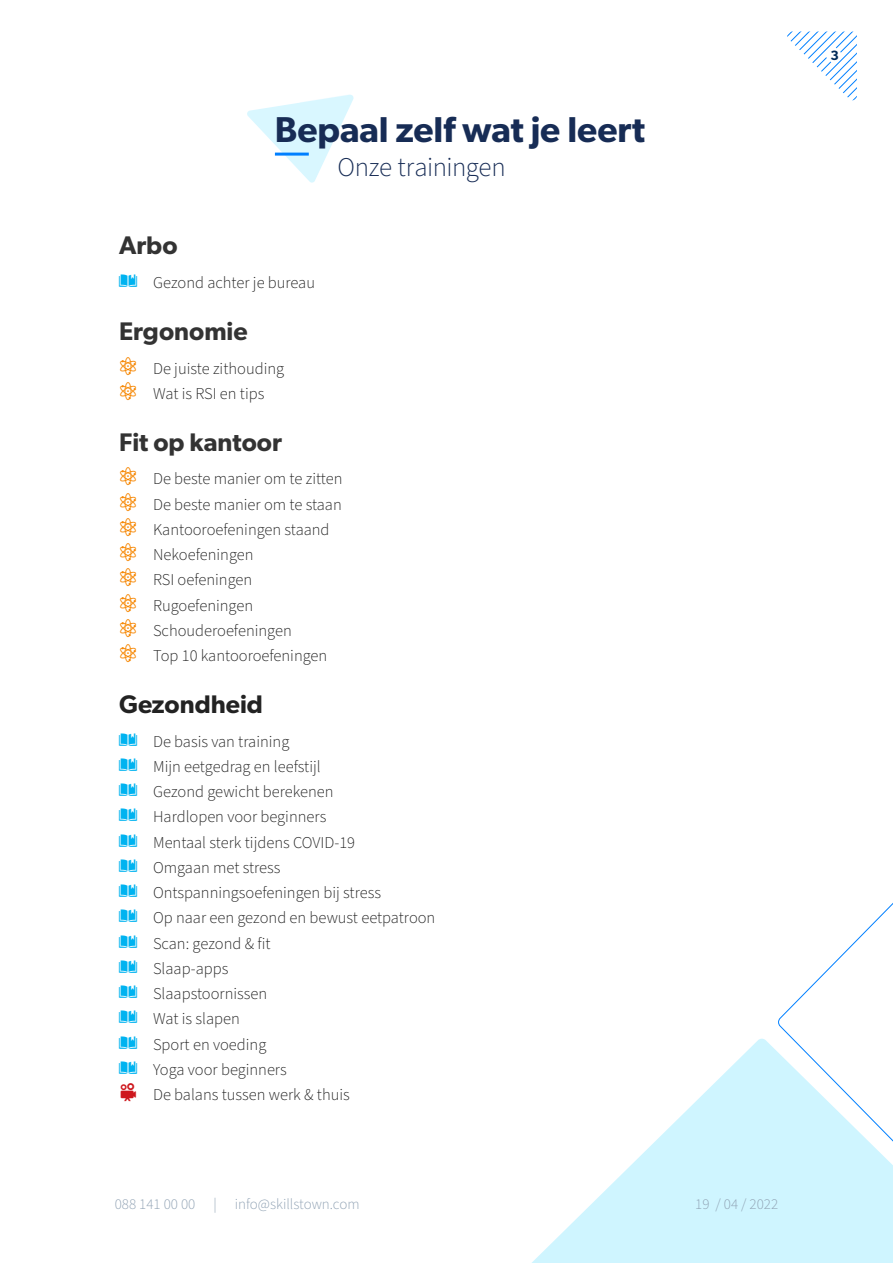
<style>
.page{position:relative;width:893px;height:1263px;background:#fff}
.page>*{position:absolute;margin:0;border:0;box-sizing:border-box;transform-origin:0 0}
.t1{font:600 36px "Gibson";color:#172c55}
.t2{font:300 27px "Source Sans Pro";letter-spacing:-.015em;color:#172c55}
.t3{font:600 25.5px "Gibson";color:#333}
.t4{font:600 25.5px "Gibson";color:#222}
.t5{font:300 16.5px/25.2px "Source Sans Pro";color:#222}
.t6{font:300 15px "Source Sans Pro";color:#8fa1b3}
.t7{font:300 15px "Source Sans Pro";color:#8ea0b2}
.t8{font:600 13.5px "Gibson";color:#002a57}
</style>
<div class="page">
<svg style="left:532px;top:1039px;width:246px;height:224px;fill:#cff5ff"></svg>
<svg style="left:787px;top:31px;width:70px;height:70px"></svg>
<svg style="left:778px;top:903px;width:115px;height:360px"></svg>
<svg style="left:247px;top:94px;width:107px;height:89px"></svg>
<hr style="left:275px;top:153px;width:34px;height:3px;background:#007fff">
<h1 class="t1" style="left:275px;top:108px;width:371px">Bepaal zelf wat je leert</h1>
<h2 class="t2" style="left:337px;top:149px;width:170px">Onze trainingen</h2>
<h3 class="t3" style="left:119px;top:230px;width:60px">Arbo</h3>
<p class="t5" style="left:153px;top:270px;width:163px">Gezond achter je bureau</p>
<h3 class="t3" style="left:119px;top:316px;width:130px">Ergonomie</h3>
<p class="t5" style="left:153px;top:356px;width:133px">De juiste zithouding<br>Wat is RSI en tips</p>
<h3 class="t3" style="left:119px;top:426px;width:164px">Fit op kantoor</h3>
<p class="t5" style="left:153px;top:467px;width:191px">De beste manier om te zitten<br>De beste manier om te staan<br>Kantooroefeningen staand<br>Nekoefeningen<br>RSI oefeningen<br>Rugoefeningen<br>Schouderoefeningen<br>Top 10 kantooroefeningen</p>
<h3 class="t4" style="left:119px;top:689px;width:145px">Gezondheid</h3>
<p class="t5" style="left:153px;top:729px;width:284px">De basis van training<br>Mijn eetgedrag en leefstijl<br>Gezond gewicht berekenen<br>Hardlopen voor beginners<br>Mentaal sterk tijdens COVID-19<br>Omgaan met stress<br>Ontspanningsoefeningen bij stress<br>Op naar een gezond en bewust eetpatroon<br>Scan: gezond &amp; fit<br>Slaap-apps<br>Slaapstoornissen<br>Wat is slapen<br>Sport en voeding<br>Yoga voor beginners<br>De balans tussen werk &amp; thuis</p>
<p class="t6" style="left:115px;top:1194px;width:246px">088 141 00 00 | info@skillstown.com</p>
<p class="t7" style="left:695px;top:1194px;width:84px">19 / 04 / 2022</p>
<p class="t8" style="left:830px;top:47px;width:10px">3</p>
</div>
